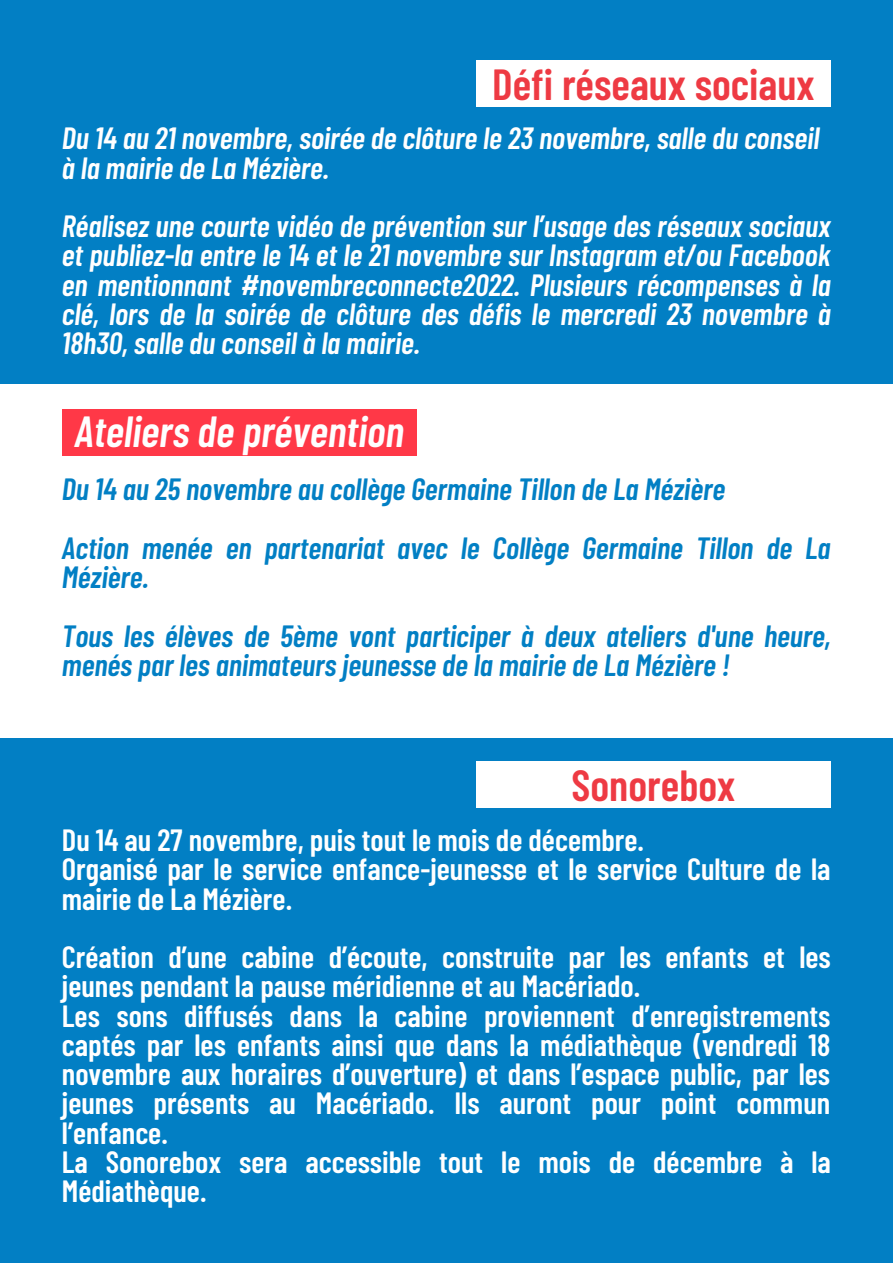
<style>
.page{position:relative;width:893px;height:1264px;background:#fff}
.page>*{position:absolute;margin:0;border:0;box-sizing:border-box;transform-origin:0 0}
.t1{font:600 43.5px "Barlow Condensed";color:#ee3a43}
.t2{font:italic 600 43.5px "Barlow Condensed";color:#fefefe}
.t3{font:600 30.75px/29.2px "Barlow Condensed";color:#fff}
.t4{font:italic 600 30.75px/29.2px "Barlow Condensed";color:#fff}
.t5{font:italic 600 30.75px/58.5px "Barlow Condensed";color:#027fc4}
.t6{font:italic 600 30.75px "Barlow Condensed";color:#fefefe}
</style>
<div class="page">
<div style="left:0;top:0;width:892px;height:1262px;background:#027fc4"></div>
<div style="left:0;top:385px;width:892px;height:352px;background:#fff"></div>
<div style="left:476px;top:60px;width:354px;height:46px;background:#fff"></div>
<div style="left:62px;top:409px;width:354px;height:46px;background:#ff3847"></div>
<div style="left:476px;top:761px;width:354px;height:46px;background:#fff"></div>
<h1 class="t1" style="left:492px;top:56px;width:324px">Défi réseaux sociaux</h1>
<p class="t4" style="left:62px;top:122px;width:758px">Du 14 au 21 novembre, soirée de clôture le 23 novembre, salle du conseil à la mairie de La Mézière.</p>
<p class="t4" style="left:62px;top:210px;width:770px;text-align:justify">Réalisez une courte vidéo de prévention sur l’usage des réseaux sociaux et publiez-la entre le 14 et le 21 novembre sur Instagram et/ou Facebook en mentionnant #novembreconnecte2022. Plusieurs récompenses à la clé, lors de la soirée de clôture des défis le mercredi 23 novembre à</p>
<p class="t6" style="left:62px;top:323px;width:359px">18h30, salle du conseil à la mairie.</p>
<h1 class="t2" style="left:75px;top:403px;width:331px">Ateliers de prévention</h1>
<p class="t5" style="left:62px;top:459px;width:770px">Du 14 au 25 novembre au collège Germaine Tillon de La Mézière<br>Action menée en partenariat avec le Collège Germaine Tillon de La</p>
<p class="t5" style="left:62px;top:546px;width:770px">Mézière.<br>Tous les élèves de 5ème vont participer à deux ateliers d'une heure,</p>
<p class="t5" style="left:62px;top:634px;width:669px">menés par les animateurs jeunesse de la mairie de La Mézière !</p>
<h1 class="t1" style="left:571px;top:757px;width:165px">Sonorebox</h1>
<p class="t3" style="left:62px;top:824px;width:770px">Du 14 au 27 novembre, puis tout le mois de décembre.<br>Organisé par le service enfance-jeunesse et le service Culture de la mairie de La Mézière.</p>
<p class="t3" style="left:62px;top:941px;width:770px">Création d’une cabine d’écoute, construite par les enfants et les jeunes pendant la pause méridienne et au Macériado.<br>Les sons diffusés dans la cabine proviennent d’enregistrements captés par les enfants ainsi que dans la médiathèque (vendredi 18 novembre aux horaires d’ouverture) et dans l’espace public, par les jeunes présents au Macériado. Ils auront pour point commun l’enfance.<br>La Sonorebox sera accessible tout le mois de décembre à la Médiathèque.</p>
</div>
